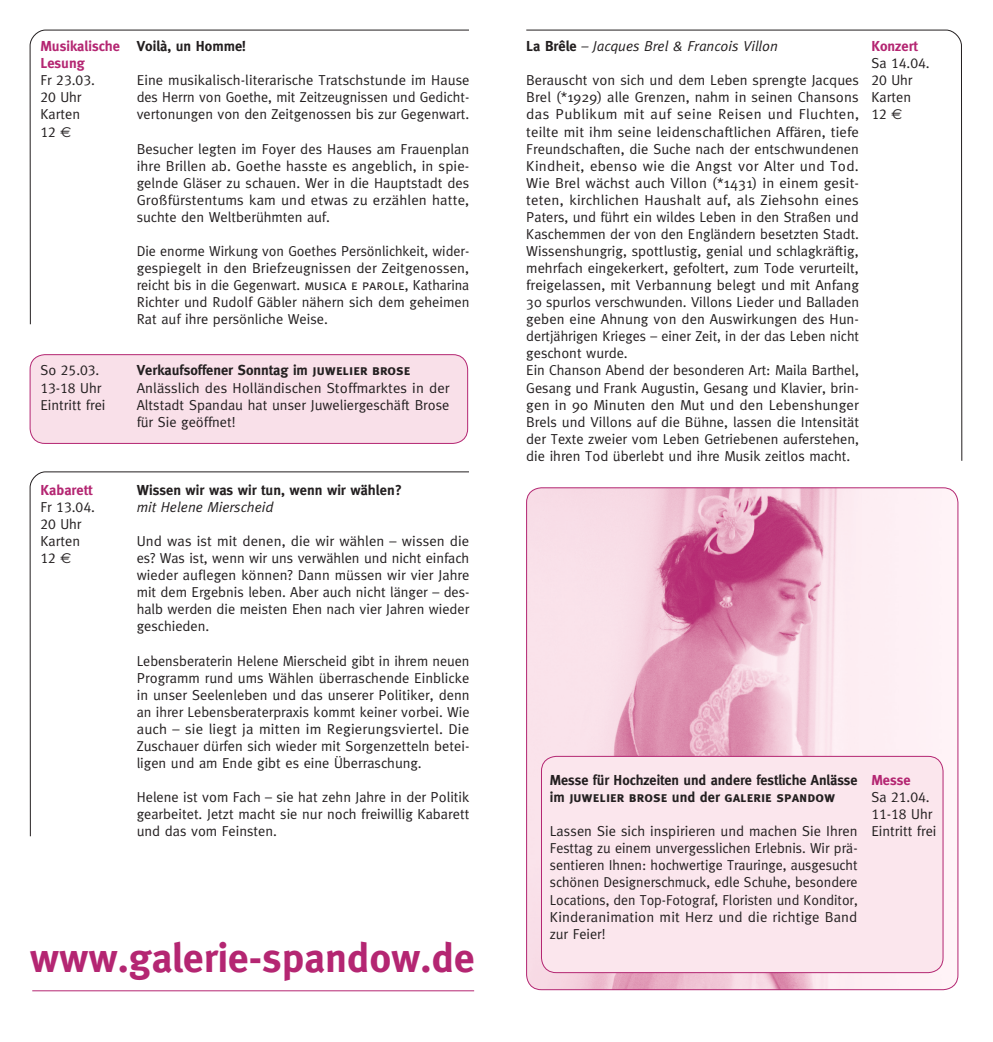
<style>
.page{position:relative;width:993px;height:1042px;background:#fff}
.page>*{position:absolute;margin:0;border:0;box-sizing:border-box;transform-origin:0 0}
.t1{font:700 41.12px "Meta";color:#b42672}
._002_Copy{font:14.35px/17.2px "Meta";color:#231f20;text-align:justify}
._003_Copy_fett{font:700 14.35px/17.2px "Meta";color:#231f20}
._002_Copy-2{font:14.35px "Meta Caps";color:#231f20}
._001_Konzert{font:700 14.35px/17.2px "Meta";color:#b42672}
._003_Copy_fett-2{font:italic 14.35px "Meta";color:#231f20}
._004_Copy_kursiv{font:italic 14.35px "Meta";color:#231f20}
.s1{font-family:"Meta"}
.s2{font-family:"Meta Caps"}
.s3{font-family:"Euro Sans"}
.s4{font-family:"Meta Bold Caps";font-weight:400}
.s5{font-weight:700;font-style:normal}
</style>
<div class="page">
<svg style="left:29px;top:29px;width:440px;height:296px"></svg>
<svg style="left:29px;top:471px;width:440px;height:366px"></svg>
<hr style="left:32px;top:990px;width:442px;height:1px;background:#b42672">
<div style="left:30px;top:355px;width:437px;height:88px;background:#f9e0e9;border-radius:15px"></div>
<div style="left:30px;top:354px;width:438px;height:90px;border:1px solid #b42672;border-radius:15px"></div>
<img style="left:526px;top:488px;width:431px;height:501px">
<div style="left:541px;top:756px;width:401px;height:216px;background:#fbe6ed;border-radius:15px"></div>
<div style="left:541px;top:756px;width:402px;height:217px;border:1px solid #b42672;border-radius:15px"></div>
<svg style="left:526px;top:29px;width:436px;height:432px"></svg>
<p class="_001_Konzert" style="left:40px;top:38px;width:81px">Musikalische<br>Lesung</p>
<p class="_002_Copy-2" style="left:40px;top:72px;width:56px"><span class="s1">Fr</span> 23.03.</p>
<p class="_002_Copy" style="left:40px;top:89px;width:43px"><span class="s2">20</span> Uhr</p>
<p class="_002_Copy" style="left:40px;top:106px;width:41px">Karten</p>
<p class="_002_Copy-2" style="left:40px;top:123px;width:32px">12 <span class="s3">€</span></p>
<p class="_002_Copy-2" style="left:40px;top:362px;width:61px"><span class="s1">So</span> 25.03.</p>
<p class="_002_Copy-2" style="left:40px;top:379px;width:62px">13-18 <span class="s1">Uhr</span></p>
<p class="_002_Copy" style="left:40px;top:396px;width:67px">Eintritt frei</p>
<p class="_003_Copy_fett" style="left:137px;top:38px;width:111px">Voilà, un Homme!</p>
<p class="_002_Copy" style="left:137px;top:72px;width:334px">Eine musikalisch-literarische Tratschstunde im Hause des Herrn von Goethe, mit Zeitzeugnissen und Gedicht&shy;vertonungen von den Zeitgenossen bis zur Gegenwart.</p>
<p class="_002_Copy" style="left:137px;top:140px;width:334px">Besucher legten im Foyer des Hauses am Frauenplan ihre Brillen ab. Goethe hasste es angeblich, in spie&shy;gelnde Gläser zu schauen. Wer in die Hauptstadt des Großfürstentums kam und etwas zu erzählen hatte, suchte den Weltberühmten auf.</p>
<p class="_002_Copy" style="left:137px;top:242px;width:334px">Die enorme Wirkung von Goethes Persönlichkeit, wider&shy;gespiegelt in den Briefzeugnissen der Zeitgenossen, reicht bis in die Gegenwart. <span class="s2">musica e parole</span>, Katharina Richter und Rudolf Gäbler nähern sich dem geheimen Rat auf ihre persönliche Weise.</p>
<p class="_003_Copy_fett" style="left:137px;top:362px;width:275px">Verkaufsoffener Sonntag im <span class="s4">juwelier brose</span></p>
<p class="_002_Copy" style="left:137px;top:379px;width:314px">Anlässlich des Holländischen Stoffmarktes in der Altstadt Spandau hat unser Juweliergeschäft Brose für Sie geöffnet!</p>
<p class="_001_Konzert" style="left:40px;top:481px;width:54px">Kabarett</p>
<p class="_002_Copy-2" style="left:40px;top:499px;width:56px"><span class="s1">Fr</span> 13.04.</p>
<p class="_002_Copy" style="left:40px;top:515px;width:43px"><span class="s2">20</span> Uhr</p>
<p class="_002_Copy" style="left:40px;top:532px;width:41px">Karten</p>
<p class="_002_Copy-2" style="left:40px;top:550px;width:32px">12 <span class="s3">€</span></p>
<p class="_003_Copy_fett" style="left:137px;top:481px;width:267px">Wissen wir was wir tun, wenn wir wählen?</p>
<p class="_004_Copy_kursiv" style="left:137px;top:499px;width:138px">mit Helene Mierscheid</p>
<p class="_002_Copy" style="left:137px;top:532px;width:334px">Und was ist mit denen, die wir wählen – wissen die es? Was ist, wenn wir uns verwählen und nicht einfach wieder auflegen können? Dann müssen wir vier Jahre mit dem Ergebnis leben. Aber auch nicht länger – des&shy;halb werden die meisten Ehen nach vier Jahren wieder geschieden.</p>
<p class="_002_Copy" style="left:137px;top:652px;width:334px">Lebensberaterin Helene Mierscheid gibt in ihrem neuen Programm rund ums Wählen überraschende Einblicke in unser Seelenleben und das unserer Politiker, denn an ihrer Lebensberaterpraxis kommt keiner vorbei. Wie auch – sie liegt ja mitten im Regierungsviertel. Die Zuschauer dürfen sich wieder mit Sorgenzetteln betei&shy;ligen und am Ende gibt es eine Überraschung.</p>
<p class="_002_Copy" style="left:137px;top:788px;width:334px">Helene ist vom Fach – sie hat zehn Jahre in der Politik gearbeitet. Jetzt macht sie nur noch freiwillig Kabarett und das vom Feinsten.</p>
<p class="t1" style="left:30px;top:933px;width:446px">www.galerie-spandow.de</p>
<p class="_003_Copy_fett-2" style="left:526px;top:38px;width:253px"><span class="s5">La Brêle</span> – Jacques Brel &amp; Francois Villon</p>
<p class="_002_Copy" style="left:526px;top:72px;width:334px">Berauscht von sich und dem Leben sprengte Jacques Brel (*1929) alle Grenzen, nahm in seinen Chansons das Publikum mit auf seine Reisen und Fluchten, teilte mit ihm seine leidenschaftlichen Affären, tiefe Freundschaften, die Suche nach der entschwundenen Kindheit, ebenso wie die Angst vor Alter und Tod.<br>Wie Brel wächst auch Villon (*1431) in einem gesit&shy;teten, kirchlichen Haushalt auf, als Ziehsohn eines Paters, und führt ein wildes Leben in den Straßen und Kaschemmen der von den Engländern besetzten Stadt.<br>Wissenshungrig, spottlustig, genial und schlagkräftig, mehrfach eingekerkert, gefoltert, zum Tode verurteilt, freigelassen, mit Verbannung belegt und mit Anfang 30 spurlos verschwunden. Villons Lieder und Balladen geben eine Ahnung von den Auswirkungen des Hun&shy;dertjährigen Krieges – einer Zeit, in der das Leben nicht geschont wurde.</p>
<p class="_002_Copy" style="left:526px;top:362px;width:334px">Ein Chanson Abend der besonderen Art: Maila Barthel, Gesang und Frank Augustin, Gesang und Klavier, brin&shy;gen in 90 Minuten den Mut und den Lebenshunger Brels und Villons auf die Bühne, lassen die Intensität der Texte zweier vom Leben Getriebenen auferstehen, die ihren Tod überlebt und ihre Musik zeitlos macht.</p>
<p class="_001_Konzert" style="left:871px;top:38px;width:48px">Konzert</p>
<p class="_002_Copy-2" style="left:871px;top:55px;width:60px"><span class="s1">Sa</span> 14.04.</p>
<p class="_002_Copy" style="left:871px;top:72px;width:43px"><span class="s2">20</span> Uhr</p>
<p class="_002_Copy" style="left:871px;top:89px;width:41px">Karten</p>
<p class="_002_Copy-2" style="left:871px;top:106px;width:32px">12 <span class="s3">€</span></p>
<p class="_003_Copy_fett" style="left:549px;top:771px;width:309px">Messe für Hochzeiten und andere festliche Anlässe im <span class="s4">juwelier brose</span> und der <span class="s4">galerie spandow</span></p>
<p class="_002_Copy" style="left:549px;top:822px;width:309px">Lassen Sie sich inspirieren und machen Sie Ihren Festtag zu einem unvergesslichen Erlebnis. Wir prä&shy;sentieren Ihnen: hochwertige Trauringe, ausgesucht schönen Designerschmuck, edle Schuhe, besondere Locations, den Top-Fotograf, Floristen und Konditor, Kinderanimation mit Herz und die richtige Band zur Feier!</p>
<p class="_001_Konzert" style="left:871px;top:771px;width:41px">Messe</p>
<p class="_002_Copy-2" style="left:871px;top:789px;width:60px"><span class="s1">Sa</span> 21.04.</p>
<p class="_002_Copy-2" style="left:871px;top:806px;width:62px">11-18 <span class="s1">Uhr</span></p>
<p class="_002_Copy" style="left:871px;top:822px;width:67px">Eintritt frei</p>
</div>
